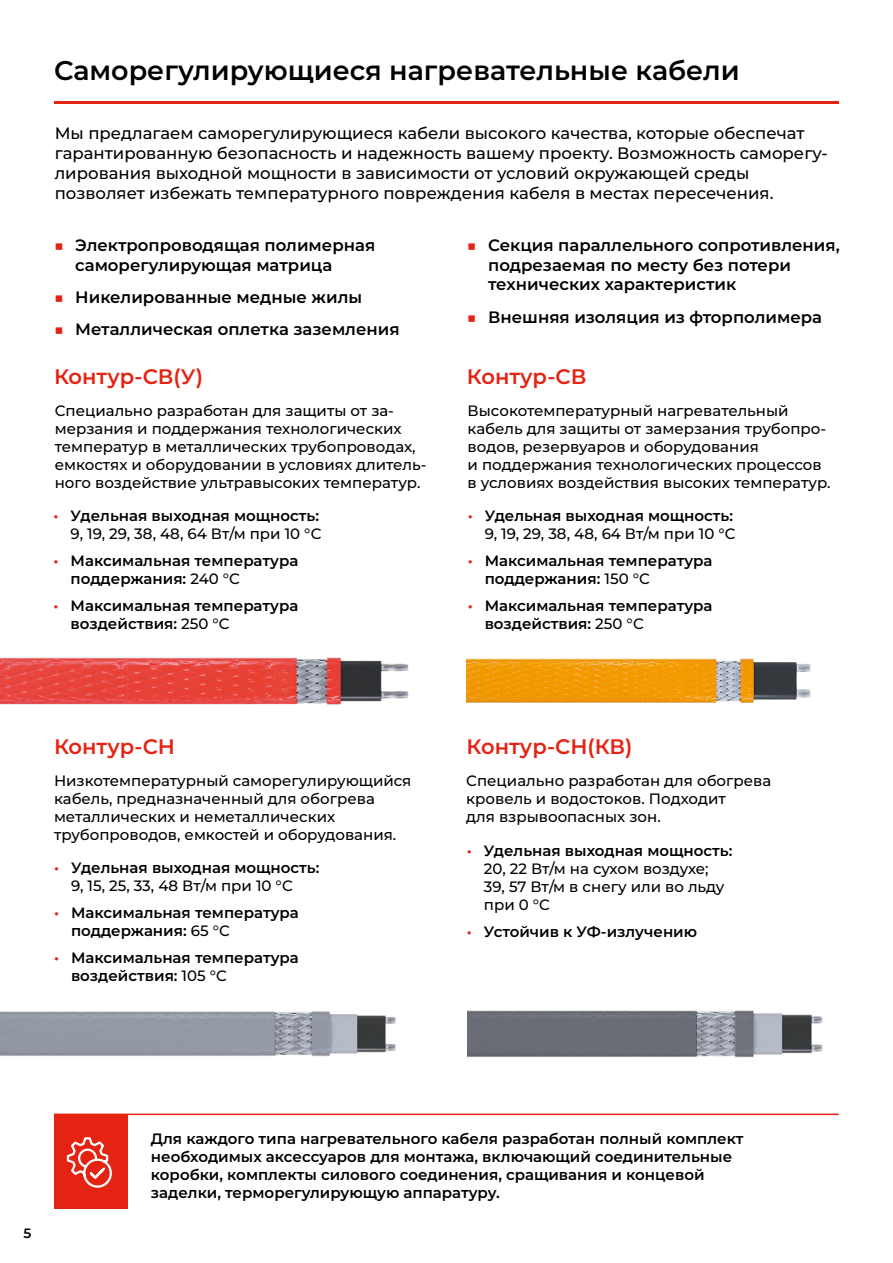
<style>
.page{position:relative;width:893px;height:1263px;background:#fff}
.page>*{position:absolute;margin:0;border:0;box-sizing:border-box;transform-origin:0 0}
.t1{font:600 27px "Montserrat";color:#000}
.t2{font:600 21px "Montserrat";color:#e42313}
.t3{font:500 16.5px/19.8px "Montserrat";color:#000}
.t4{font:600 16.5px/19.8px "Montserrat";color:#000}
.t5{font:500 15px/18px "Montserrat";color:#000}
.t6{font:600 15px/18px "Montserrat";color:#000}
.t7{font:600 13.5px "Montserrat";color:#000}
.s1{color:#e42313}
.s2{font-weight:600;color:#e42313}
.s3{font-weight:600}
.s4{font-weight:500}
</style>
<div class="page">
<div style="left:54px;top:1114px;width:74px;height:95px;background:#e42313"></div>
<svg style="left:66px;top:1137px;width:46px;height:51px"></svg>
<hr style="left:54px;top:101px;width:785px;height:3px;background:#e42313">
<hr style="left:54px;top:1113px;width:785px;height:2px;background:#e42313">
<img style="left:467px;top:658px;width:344px;height:45px">
<img style="left:0;top:657px;width:409px;height:48px">
<img style="left:0;top:1011px;width:396px;height:46px">
<img style="left:468px;top:1010px;width:355px;height:48px">
<h1 class="t1" style="left:54px;top:51px;width:687px">Саморегулирующиеся нагревательные кабели</h1>
<p class="t3" style="left:55px;top:123px;width:775px">Мы предлагаем саморегулирующиеся кабели высокого качества, которые обеспечат гарантированную безопасность и надежность вашему проекту. Возможность саморегу&shy;лирования выходной мощности в зависимости от условий окружающей среды позволяет избежать температурного повреждения кабеля в местах пересечения.</p>
<p class="t4" style="left:75px;top:234px;width:301px;text-indent:-21px"><span class="s1">■</span> Электропроводящая полимерная саморегулирующая матрица</p>
<p class="t4" style="left:54px;top:286px;width:310px"><span class="s1">■</span> Никелированные медные жилы</p>
<p class="t4" style="left:54px;top:319px;width:347px"><span class="s1">■</span> Металлическая оплетка заземления</p>
<p class="t4" style="left:488px;top:234px;width:353px;text-indent:-21px"><span class="s1">■</span> Секция параллельного сопротивления, подрезаемая по месту без потери технических характеристик</p>
<p class="t4" style="left:467px;top:306px;width:357px"><span class="s1">■</span> Внешняя изоляция из фторполимера</p>
<h2 class="t2" style="left:54px;top:362px;width:151px">Контур-СВ(У)</h2>
<h2 class="t2" style="left:467px;top:362px;width:121px">Контур-СВ</h2>
<p class="t5" style="left:55px;top:401px;width:373px">Специально разработан для защиты от за&shy;мерзания и поддержания технологических температур в металлических трубопроводах, емкостях и оборудовании в условиях длитель&shy;ного воздействие ультравысоких температур.</p>
<p class="t5" style="left:468px;top:401px;width:364px">Высокотемпературный нагревательный кабель для защиты от замерзания трубопро&shy;водов, резервуаров и оборудования<br>и поддержания технологических процессов в условиях воздействия высоких температур.</p>
<p class="t5" style="left:54px;top:506px;width:269px;text-align:right"><span class="s2">•</span> <span class="s3">Удельная выходная мощность:<br></span>9, 19, 29, 38, 48, 64 Вт/м при 10 °C</p>
<p class="t6" style="left:71px;top:551px;width:229px;text-indent:-17px"><span class="s1">•</span> Максимальная температура поддержания: <span class="s4">240 °C</span></p>
<p class="t6" style="left:71px;top:596px;width:229px;text-indent:-17px"><span class="s1">•</span> Максимальная температура воздействия: <span class="s4">250 °C</span></p>
<h2 class="t2" style="left:54px;top:732px;width:122px">Контур-СН</h2>
<p class="t5" style="left:54px;top:771px;width:359px">Низкотемпературный саморегулирующийся кабель, предназначенный для обогрева металлических и неметаллических трубопроводов, емкостей и оборудования.</p>
<p class="t6" style="left:71px;top:858px;width:250px;text-indent:-17px"><span class="s1">•</span> Удельная выходная мощность:<br><span class="s4">9, 15, 25, 33, 48 Вт/м при 10 °C</span></p>
<p class="t6" style="left:71px;top:903px;width:229px;text-indent:-17px"><span class="s1">•</span> Максимальная температура поддержания: <span class="s4">65 °C</span></p>
<p class="t6" style="left:71px;top:948px;width:229px;text-indent:-17px"><span class="s1">•</span> Максимальная температура воздействия: <span class="s4">105 °C</span></p>
<p class="t5" style="left:468px;top:506px;width:269px;text-align:right"><span class="s2">•</span> <span class="s3">Удельная выходная мощность:<br></span>9, 19, 29, 38, 48, 64 Вт/м при 10 °C</p>
<p class="t6" style="left:485px;top:551px;width:229px;text-indent:-17px"><span class="s1">•</span> Максимальная температура поддержания: <span class="s4">150 °C</span></p>
<p class="t6" style="left:485px;top:596px;width:229px;text-indent:-17px"><span class="s1">•</span> Максимальная температура воздействия: <span class="s4">250 °C</span></p>
<h2 class="t2" style="left:467px;top:732px;width:167px">Контур-СН(КВ)</h2>
<p class="t5" style="left:466px;top:771px;width:307px">Специально разработан для обогрева кровель и водостоков. Подходит<br>для взрывоопасных зон.</p>
<p class="t5" style="left:484px;top:841px;width:250px;text-indent:-17px"><span class="s2">•</span> <span class="s3">Удельная выходная мощность:<br></span>20, 22 Вт/м на сухом воздухе;<br>39, 57 Вт/м в снегу или во льду при 0 °C</p>
<p class="t6" style="left:467px;top:922px;width:232px"><span class="s1">•</span> Устойчив к УФ-излучению</p>
<p class="t7" style="left:24px;top:1224px;width:9px">5</p>
<p class="t6" style="left:151px;top:1129px;width:594px">Для каждого типа нагревательного кабеля разработан полный комплект необходимых аксессуаров для монтажа, включающий соединительные коробки, комплекты силового соединения, сращивания и концевой заделки, терморегулирующую аппаратуру.</p>
</div>
